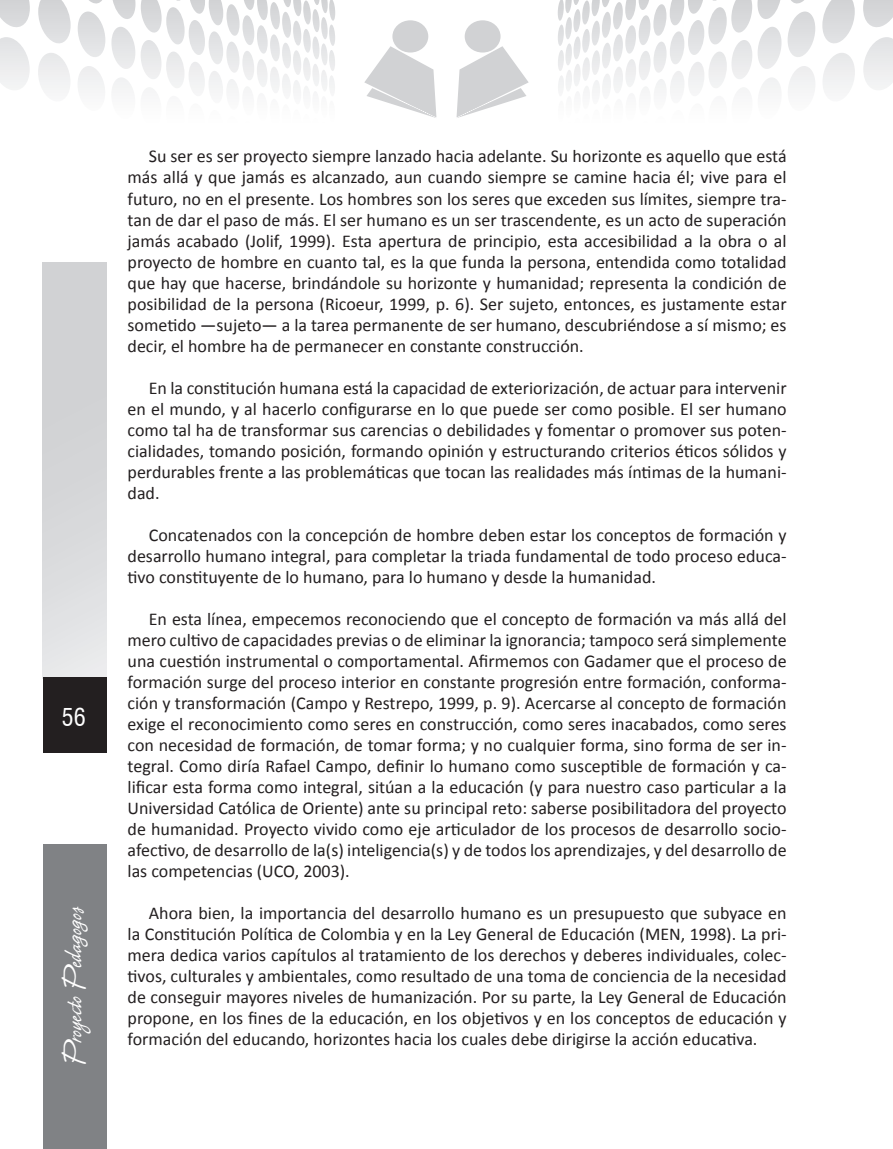
<style>
.page{position:relative;width:893px;height:1149px;background:#fff}
.page>*{position:absolute;margin:0;border:0;box-sizing:border-box;transform-origin:0 0}
.t1{font:27px "CAC Leslie";color:#fff}
.t2{font:condensed 24px "Swiss 721 BT";color:#fff}
.t3{font:18px/21px "Calibri";color:#231f20;text-align:justify}
</style>
<div class="page">
<div style="left:43px;top:263px;width:64px;height:414px;background:linear-gradient(to bottom,#cbccce,#e3e4e6)"></div>
<div style="left:43px;top:676px;width:64px;height:76px;background:#231f20"></div>
<div style="left:43px;top:843px;width:64px;height:305px;background:#808285"></div>
<svg style="left:38px;top:0;width:855px;height:118px"></svg>
<h2 class="t2" style="left:62px;top:702px;width:25px">56</h2>
<h1 class="t1" style="left:58px;top:1063px;width:159px;rotate:-90deg">Proyecto Pedagogos</h1>
<p class="t3" style="left:128px;top:145px;width:661px;text-indent:21px">Su ser es ser proyecto siempre lanzado hacia adelante. Su horizonte es aquello que está más allá y que jamás es alcanzado, aun cuando siempre se camine hacia él; vive para el futuro, no en el presente. Los hombres son los seres que exceden sus límites, siempre tra&shy;tan de dar el paso de más. El ser humano es un ser trascendente, es un acto de superación jamás acabado (Jolif, 1999). Esta apertura de principio, esta accesibilidad a la obra o al proyecto de hombre en cuanto tal, es la que funda la persona, entendida como totalidad que hay que hacerse, brindándole su horizonte y humanidad; representa la condición de posibilidad de la persona (Ricoeur, 1999, p. 6). Ser sujeto, entonces, es justamente estar sometido —sujeto— a la tarea permanente de ser humano, descubriéndose a sí mismo; es decir, el hombre ha de permanecer en constante construcción.</p>
<p class="t3" style="left:128px;top:376px;width:661px;text-indent:21px">En la constitución humana está la capacidad de exteriorización, de actuar para intervenir en el mundo, y al hacerlo configurarse en lo que puede ser como posible. El ser humano como tal ha de transformar sus carencias o debilidades y fomentar o promover sus poten&shy;cialidades, tomando posición, formando opinión y estructurando criterios éticos sólidos y perdurables frente a las problemáticas que tocan las realidades más íntimas de la humani&shy;dad.</p>
<p class="t3" style="left:128px;top:523px;width:661px;text-indent:21px">Concatenados con la concepción de hombre deben estar los conceptos de formación y desarrollo humano integral, para completar la triada fundamental de todo proceso educa&shy;tivo constituyente de lo humano, para lo humano y desde la humanidad.</p>
<p class="t3" style="left:128px;top:607px;width:661px;text-indent:21px">En esta línea, empecemos reconociendo que el concepto de formación va más allá del mero cultivo de capacidades previas o de eliminar la ignorancia; tampoco será simplemente una cuestión instrumental o comportamental. Afirmemos con Gadamer que el proceso de formación surge del proceso interior en constante progresión entre formación, conforma&shy;ción y transformación (Campo y Restrepo, 1999, p. 9). Acercarse al concepto de formación exige el reconocimiento como seres en construcción, como seres inacabados, como seres con necesidad de formación, de tomar forma; y no cualquier forma, sino forma de ser in&shy;tegral. Como diría Rafael Campo, definir lo humano como susceptible de formación y ca&shy;lificar esta forma como integral, sitúan a la educación (y para nuestro caso particular a la Universidad Católica de Oriente) ante su principal reto: saberse posibilitadora del proyecto de humanidad. Proyecto vivido como eje articulador de los procesos de desarrollo socio&shy;afectivo, de desarrollo de la(s) inteligencia(s) y de todos los aprendizajes, y del desarrollo de las competencias (UCO, 2003).</p>
<p class="t3" style="left:128px;top:901px;width:661px;text-indent:21px">Ahora bien, la importancia del desarrollo humano es un presupuesto que subyace en la Constitución Política de Colombia y en la Ley General de Educación (MEN, 1998). La pri&shy;mera dedica varios capítulos al tratamiento de los derechos y deberes individuales, colec&shy;tivos, culturales y ambientales, como resultado de una toma de conciencia de la necesidad de conseguir mayores niveles de humanización. Por su parte, la Ley General de Educación propone, en los fines de la educación, en los objetivos y en los conceptos de educación y formación del educando, horizontes hacia los cuales debe dirigirse la acción educativa.</p>
</div>
